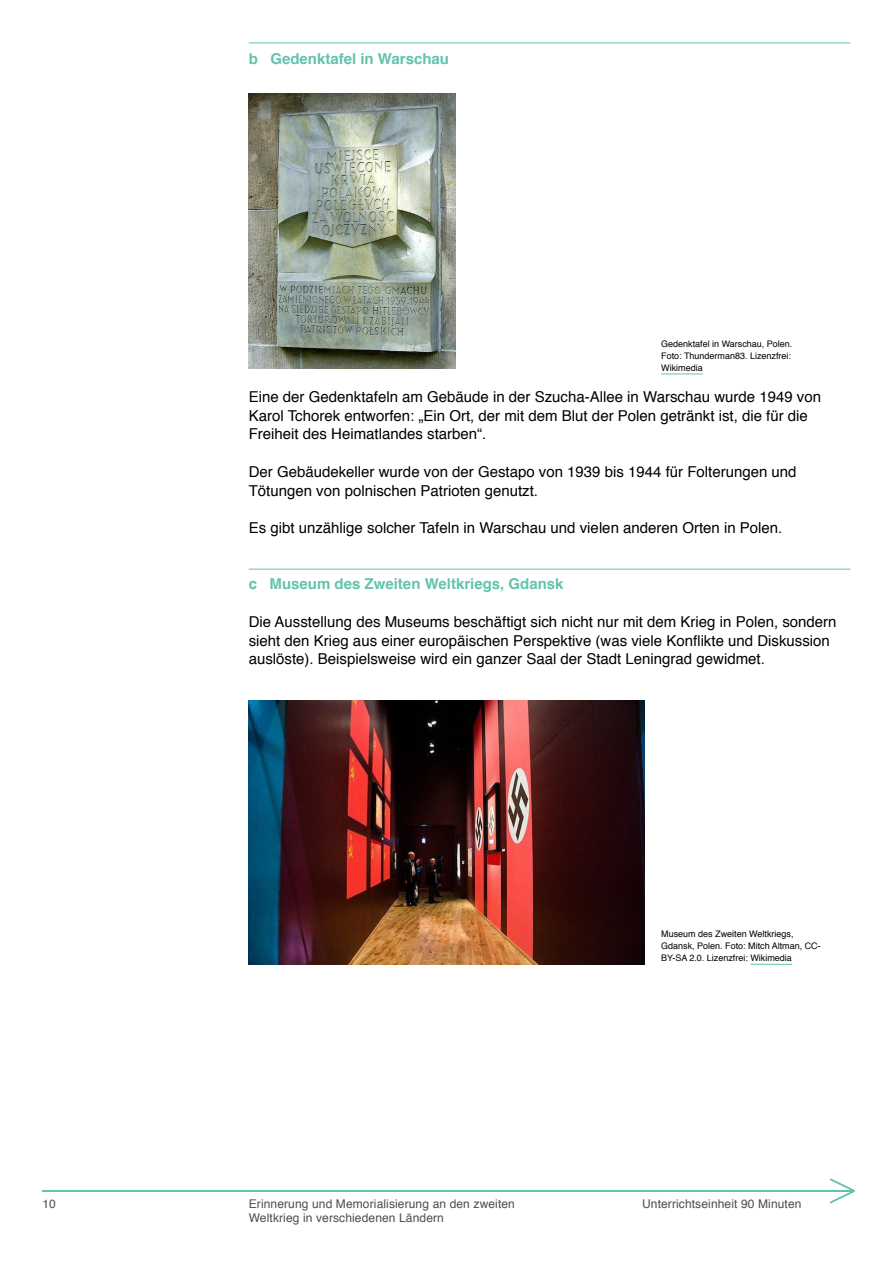
<style>
.page{position:relative;width:893px;height:1263px;background:#fff}
.page>*{position:absolute;margin:0;border:0;box-sizing:border-box;transform-origin:0 0}
.t1{font:15px/18.8px "Helvetica";color:#000}
.t2{font:700 15px "Helvetica";color:#62c4ac}
.t3{font:12px/13.5px "Helvetica";letter-spacing:.01em;color:#4d4d4f}
.t4{font:9px/12px "Helvetica";color:#000}
</style>
<div class="page">
<hr style="left:43px;top:1190px;width:811px;height:1px;background:#62c4ac">
<svg style="left:829px;top:1178px;width:26px;height:26px"></svg>
<hr style="left:249px;top:569px;width:601px;height:1px;background:#62c4ac">
<img style="left:249px;top:701px;width:395px;height:264px">
<hr style="left:750px;top:964px;width:42px;height:1px;background:#62c4ac">
<hr style="left:249px;top:43px;width:601px;height:1px;background:#62c4ac">
<img style="left:249px;top:94px;width:206px;height:275px">
<hr style="left:661px;top:374px;width:42px;height:1px;background:#62c4ac">
<p class="t2" style="left:249px;top:47px;width:202px">b Gedenktafel in Warschau</p>
<p class="t4" style="left:661px;top:338px;width:133px">Gedenktafel in Warschau, Polen.<br>Foto: Thunderman83. Lizenzfrei:<br>Wikimedia</p>
<p class="t1" style="left:249px;top:388px;width:574px">Eine der Gedenktafeln am Gebäude in der Szucha-Allee in Warschau wurde 1949 von<br>Karol Tchorek entworfen: „Ein Ort, der mit dem Blut der Polen getränkt ist, die für die<br>Freiheit des Heimatlandes starben“.</p>
<p class="t1" style="left:249px;top:463px;width:549px">Der Gebäudekeller wurde von der Gestapo von 1939 bis 1944 für Folterungen und<br>Tötungen von polnischen Patrioten genutzt.</p>
<p class="t1" style="left:249px;top:519px;width:535px">Es gibt unzählige solcher Tafeln in Warschau und vielen anderen Orten in Polen.</p>
<p class="t2" style="left:249px;top:572px;width:316px">с Museum des Zweiten Weltkriegs, Gdansk</p>
<p class="t1" style="left:249px;top:613px;width:589px">Die Ausstellung des Museums beschäftigt sich nicht nur mit dem Krieg in Polen, sondern sieht den Krieg aus einer europäischen Perspektive (was viele Konflikte und Diskussion auslöste). Beispielsweise wird ein ganzer Saal der Stadt Leningrad gewidmet.</p>
<p class="t4" style="left:661px;top:928px;width:161px">Museum des Zweiten Weltkriegs,<br>Gdansk, Polen. Foto: Mitch Altman, CC-<br>BY-SA 2.0. Lizenzfrei: Wikimedia</p>
<p class="t3" style="left:43px;top:1197px;width:15px">10</p>
<p class="t3" style="left:249px;top:1197px;width:268px">Erinnerung und Memorialisierung an den zweiten<br>Weltkrieg in verschiedenen Ländern</p>
<p class="t3" style="left:642px;top:1197px;width:161px">Unterrichtseinheit 90 Minuten</p>
</div>
